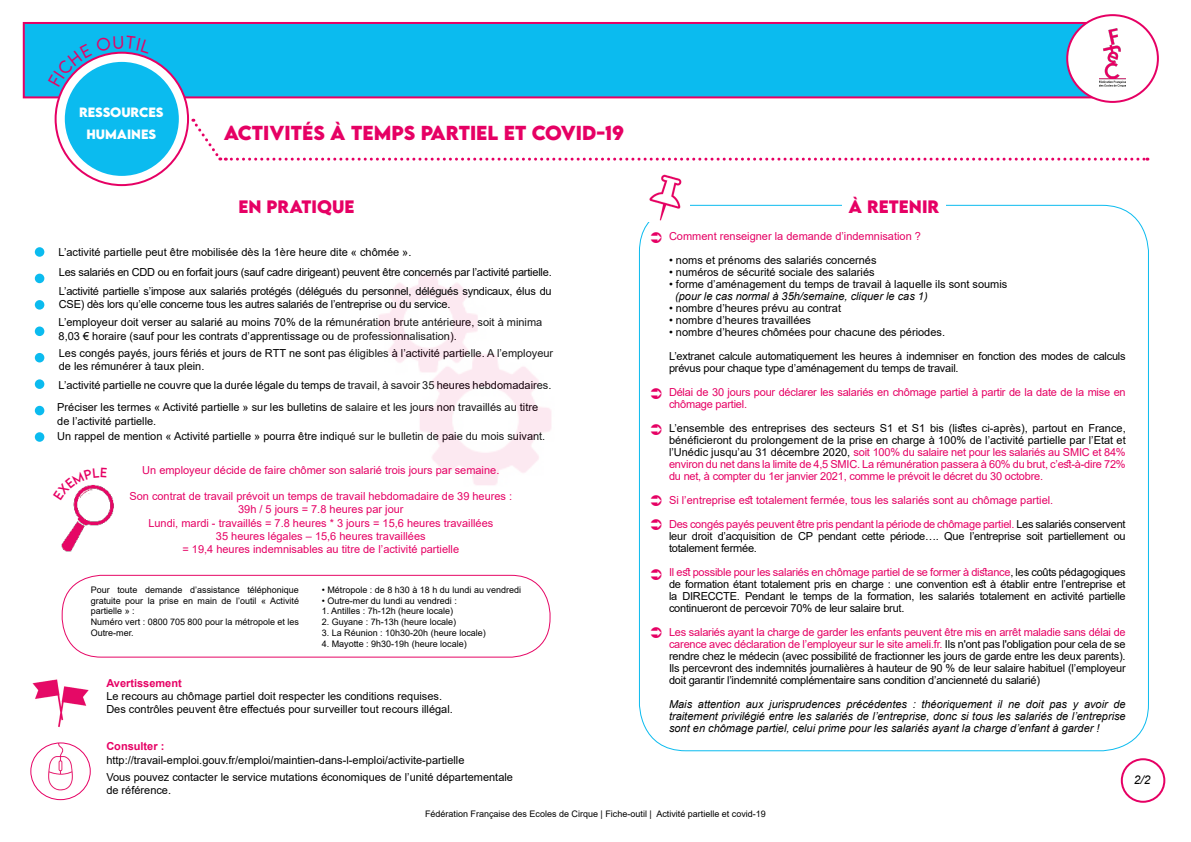
<style>
.page{position:relative;width:1191px;height:842px;background:#fff}
.page>*{position:absolute;margin:0;border:0;box-sizing:border-box;transform-origin:0 0}
.t1{font:700 18px "LEMONMILK";color:#e60064}
.t2{font:700 16px "LEMONMILK";color:#e60064}
.t3{font:700 12px/21.4px "LEMONMILK";letter-spacing:-.01em;color:#fff;text-align:center}
.t4{font:italic 12px "Arial";color:#000}
.t5{font:11px/12px "Arial";color:#000}
.t6{font:11px/12px "Arial";color:#e60064;text-align:justify}
.t7{font:11px/24px "Arial";letter-spacing:-.02em;color:#000}
.t8{font:italic 11px/12px "Arial";color:#000;text-align:justify}
.t9{font:11px/12px "Arial";letter-spacing:-.02em;color:#e60064}
.t10{font:700 11px "Arial";color:#e60064}
.t11{font:9px/10.8px "Arial";color:#000}
.s1{color:#000}
.s2{color:#e60064}
</style>
<div class="page">
<svg style="left:22px;top:21px;width:1072px;height:78px;background:#1cb1e7"></svg>
<svg style="left:56px;top:53px;width:132px;height:132px"></svg>
<div style="left:65px;top:62px;width:114px;height:114px;background:#0bbbef;border-radius:50%"></div>
<svg style="left:192px;top:119px;width:956px;height:42px"></svg>
<div style="left:1067px;top:15px;width:90px;height:87px;background:#fff;border-radius:50%"></div>
<div style="left:1066px;top:14px;width:92px;height:89px;border:2px solid #e60064;border-radius:50%"></div>
<img style="left:1099px;top:29px;width:26px;height:57px">
<img style="left:649px;top:174px;width:33px;height:47px">
<div style="left:35px;top:247px;width:9px;height:10px;background:#0bbbef;border-radius:50%"></div>
<div style="left:35px;top:379px;width:9px;height:10px;background:#0bbbef;border-radius:50%"></div>
<div style="left:35px;top:274px;width:9px;height:9px;background:#0bbbef;border-radius:50%"></div>
<img style="left:379px;top:273px;width:173px;height:212px">
<img style="left:61px;top:490px;width:53px;height:62px">
<img style="left:31px;top:744px;width:59px;height:56px">
<div style="left:30px;top:742px;width:61px;height:58px;border:1px solid #e60064;border-radius:50%"></div>
<div style="left:1120px;top:758px;width:45px;height:45px;border:2px solid #e60064;border-radius:50%"></div>
<div style="left:35px;top:353px;width:9px;height:9px;background:#0bbbef;border-radius:50%"></div>
<div style="left:35px;top:432px;width:9px;height:10px;background:#0bbbef;border-radius:50%"></div>
<div style="left:35px;top:326px;width:9px;height:10px;background:#0bbbef;border-radius:50%"></div>
<div style="left:35px;top:300px;width:9px;height:10px;background:#0bbbef;border-radius:50%"></div>
<div style="left:35px;top:406px;width:9px;height:9px;background:#0bbbef;border-radius:50%"></div>
<img style="left:32px;top:679px;width:57px;height:48px">
<div style="left:62px;top:575px;width:488px;height:83px;border:1px solid #e60665;border-radius:39px"></div>
<svg style="left:48px;top:36px;width:104px;height:51px"></svg>
<svg style="left:61px;top:484px;width:46px;height:16px"></svg>
<p class="t3" style="left:79px;top:102px;width:86px">RESSOURCES<br>HUMAINES</p>
<h1 class="t1" style="left:224px;top:120px;width:402px">ACTIVITÉS À TEMPS PARTIEL ET COVID-19</h1>
<h2 class="t2" style="left:239px;top:196px;width:117px">EN PRATIQUE</h2>
<p class="t5" style="left:59px;top:246px;width:354px">L’activité partielle peut être mobilisée dès la 1ère heure dite « chômée ».</p>
<p class="t7" style="left:59px;top:263px;width:494px;line-height:18.6px">Les salariés en CDD ou en forfait jours (sauf cadre dirigeant) peuvent être concernés par l’activité partielle.<br>L’activité partielle s’impose aux salariés protégés (délégués du personnel, délégués syndicaux, élus du</p>
<p class="t7" style="left:59px;top:292px;width:393px">CSE) dès lors qu’elle concerne tous les autres salariés de l’entreprise ou du service.</p>
<p class="t5" style="left:59px;top:316px;width:485px;line-height:13.2px">L’employeur doit verser au salarié au moins 70% de la rémunération brute antérieure, soit à minima<br>8,03 € horaire (sauf pour les contrats d’apprentissage ou de professionnalisation).</p>
<p class="t5" style="left:59px;top:346px;width:496px;line-height:13.2px">Les congés payés, jours fériés et jours de RTT ne sont pas éligibles à l’activité partielle. A l’employeur de les rémunérer à taux plein.</p>
<p class="t5" style="left:57px;top:373px;width:496px;line-height:22.7px">L’activité partielle ne couvre que la durée légale du temps de travail, à savoir 35 heures hebdomadaires.<br>Préciser les termes « Activité partielle » sur les bulletins de salaire et les jours non travaillés au titre</p>
<p class="t5" style="left:57px;top:413px;width:489px;line-height:15.8px">de l’activité partielle.<br>Un rappel de mention « Activité partielle » pourra être indiqué sur le bulletin de paie du mois suivant.</p>
<p class="t6" style="left:142px;top:464px;width:359px">Un employeur décide de faire chômer son salarié trois jours par semaine.</p>
<p class="t6" style="left:129px;top:490px;width:384px;line-height:13.2px;text-align:center">Son contrat de travail prévoit un temps de travail hebdomadaire de 39 heures :<br>39h / 5 jours = 7.8 heures par jour<br>Lundi, mardi - travaillés = 7.8 heures * 3 jours = 15,6 heures travaillées<br>35 heures légales – 15,6 heures travaillées<br>= 19,4 heures indemnisables au titre de l’activité partielle</p>
<p class="t11" style="left:91px;top:584px;width:210px">Pour toute demande d’assistance téléphonique gratuite pour la prise en main de l’outil « Activité partielle » :<br>Numéro vert : 0800 705 800 pour la métropole et les Outre-mer.</p>
<p class="t11" style="left:322px;top:584px;width:201px">• Métropole : de 8 h30 à 18 h du lundi au vendredi</p>
<p class="t11" style="left:322px;top:595px;width:137px">• Outre-mer du lundi au vendredi :</p>
<p class="t11" style="left:322px;top:606px;width:133px">1. Antilles : 7h-12h (heure locale)</p>
<p class="t11" style="left:322px;top:617px;width:136px">2. Guyane : 7h-13h (heure locale)</p>
<p class="t11" style="left:322px;top:627px;width:166px">3. La Réunion : 10h30-20h (heure locale)</p>
<p class="t11" style="left:322px;top:638px;width:147px">4. Mayotte : 9h30-19h (heure locale)</p>
<p class="t10" style="left:106px;top:675px;width:77px">Avertissement</p>
<p class="t5" style="left:106px;top:689px;width:348px;line-height:13.2px">Le recours au chômage partiel doit respecter les conditions requises.<br>Des contrôles peuvent être effectués pour surveiller tout recours illégal.</p>
<p class="t10" style="left:106px;top:739px;width:60px">Consulter :</p>
<p class="t5" style="left:106px;top:751px;width:408px;line-height:17.4px">http://travail-emploi.gouv.fr/emploi/maintien-dans-l-emploi/activite-partielle<br>Vous pouvez contacter le service mutations économiques de l’unité départementale</p>
<p class="t5" style="left:106px;top:784px;width:66px">de référence.</p>
<h2 class="t2" style="left:848px;top:196px;width:92px">À RETENIR</h2>
<p class="t6" style="left:669px;top:230px;width:253px">Comment renseigner la demande d’indemnisation ?</p>
<p class="t5" style="left:669px;top:254px;width:209px">• noms et prénoms des salariés concernés</p>
<p class="t5" style="left:669px;top:266px;width:207px">• numéros de sécurité sociale des salariés</p>
<p class="t5" style="left:669px;top:278px;width:340px">• forme d’aménagement du temps de travail à laquelle ils sont soumis</p>
<p class="t8" style="left:675px;top:290px;width:254px">(pour le cas normal à 35h/semaine, cliquer le cas 1)</p>
<p class="t5" style="left:669px;top:302px;width:173px">• nombre d’heures prévu au contrat</p>
<p class="t5" style="left:669px;top:314px;width:144px">• nombre d’heures travaillées</p>
<p class="t7" style="left:669px;top:320px;width:458px">• nombre d’heures chômées pour chacune des périodes.<br>L’extranet calcule automatiquement les heures à indemniser en fonction des modes de calculs</p>
<p class="t7" style="left:669px;top:356px;width:291px">prévus pour chaque type d’aménagement du temps de travail.</p>
<p class="t9" style="left:669px;top:386px;width:458px">Délai de 30 jours pour déclarer les salariés en chômage partiel à partir de la date de la mise en chômage partiel.</p>
<p class="t6" style="left:669px;top:422px;width:458px"><span class="s1">L’ensemble des entreprises des secteurs S1 et S1 bis (listes ci-après), partout en France, bénéficieront du prolongement de la prise en charge à 100% de l’activité partielle par l’Etat et l’Unédic jusqu’au 31 décembre 2020,</span> soit 100% du salaire net pour les salariés au SMIC et 84% environ du net dans la limite de 4,5 SMIC. La rémunération passera à 60% du brut, c’est-à-dire 72% du net, à compter du 1er janvier 2021, comme le prévoit le décret du 30 octobre.</p>
<p class="t9" style="left:669px;top:488px;width:458px;line-height:24px">Si l’entreprise est totalement fermée, tous les salariés sont au chômage partiel.<br>Des congés payés peuvent être pris pendant la période de chômage partiel. <span class="s1">Les salariés conservent</span></p>
<p class="t7" style="left:669px;top:530px;width:458px;line-height:12px">leur droit d’acquisition de CP pendant cette période…. Que l’entreprise soit partiellement ou totalement fermée.</p>
<p class="t5" style="left:669px;top:566px;width:458px;text-align:justify"><span class="s2">Il est possible pour les salariés en chômage partiel de se former à distance</span>, les coûts pédagogiques de formation étant totalement pris en charge : une convention est à établir entre l’entreprise et la DIRECCTE. Pendant le temps de la formation, les salariés totalement en activité partielle continueront de percevoir 70% de leur salaire brut.</p>
<p class="t5" style="left:669px;top:626px;width:458px;text-align:justify"><span class="s2">Les salariés ayant la charge de garder les enfants peuvent être mis en arrêt maladie sans délai de carence avec déclaration de l’employeur sur le site ameli.fr.</span> Ils n'ont pas l'obligation pour cela de se rendre chez le médecin (avec possibilité de fractionner les jours de garde entre les deux parents).<br>Ils percevront des indemnités journalières à hauteur de 90 % de leur salaire habituel (l’employeur doit garantir l’indemnité complémentaire sans condition d’ancienneté du salarié)</p>
<p class="t8" style="left:669px;top:698px;width:458px">Mais attention aux jurisprudences précédentes : théoriquement il ne doit pas y avoir de traitement privilégié entre les salariés de l’entreprise, donc si tous les salariés de l’entreprise sont en chômage partiel, celui prime pour les salariés ayant la charge d’enfant à garder !</p>
<p class="t11" style="left:425px;top:808px;width:342px">Fédération Française des Ecoles de Cirque | Fiche-outil | Activité partielle et covid-19</p>
<p class="t4" style="left:1134px;top:772px;width:18px">2/2</p>
</div>
